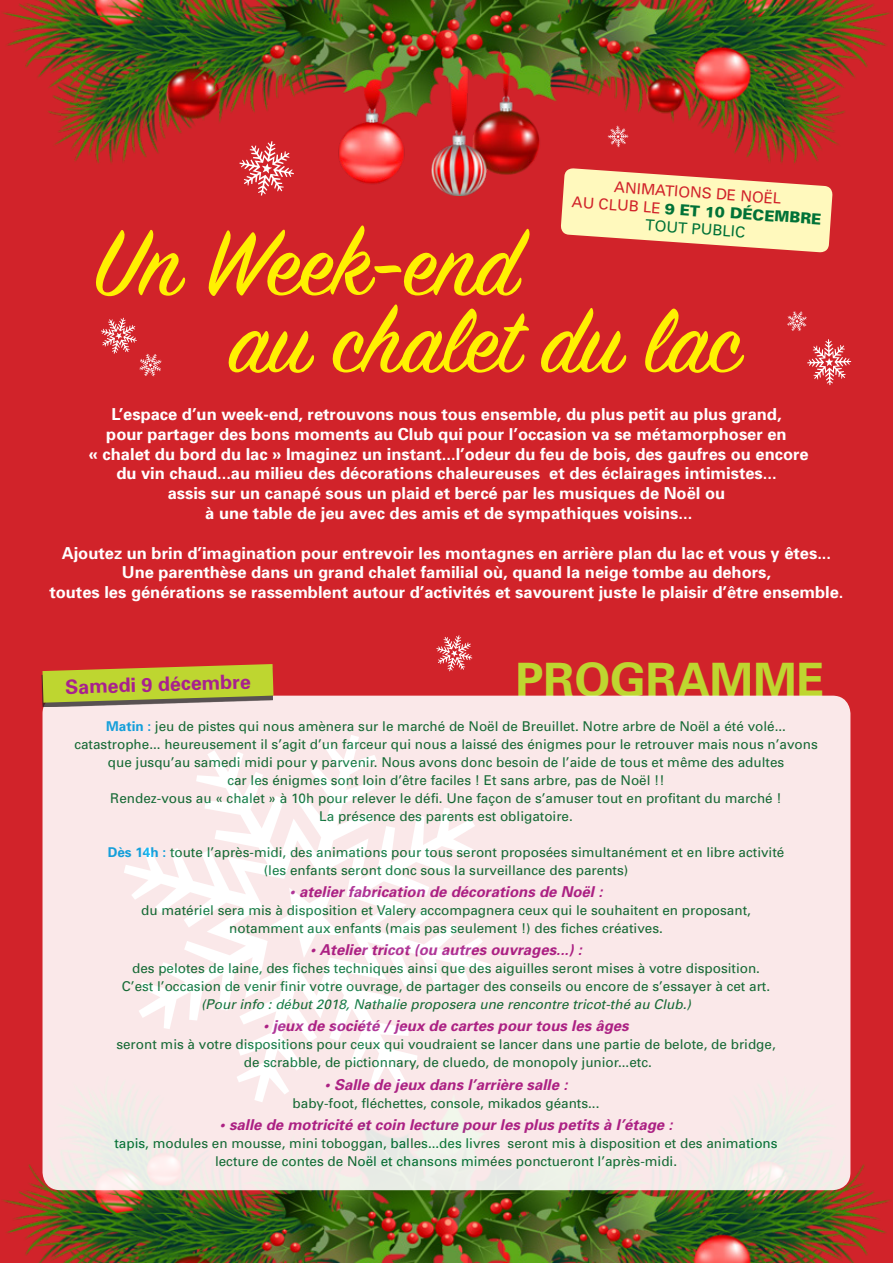
<style>
.page{position:relative;width:893px;height:1263px;background:#d1232a}
.page>*{position:absolute;margin:0;border:0;box-sizing:border-box;transform-origin:0 0}
.t1{font:103.8px "Sign Painter House Script";letter-spacing:-.005em;color:#fff101}
.t2{font:100.8px "Sign Painter House Script";color:#fff101}
.t3{font:700 46.05px "Univers";color:#bed630}
.t4{font:700 19.65px "Univers";color:#a8218e}
.t5{font:700 16.5px/19.8px "Univers";color:#fff;text-align:center}
.t6{font:15.15px/18px "Univers";color:#d1232a;text-align:center}
.t7{font:italic 700 15px "Univers";color:#a8218e}
.t8{font:13.5px/18px "Univers";color:#007237;text-align:center}
.t9{font:italic 13.5px "Univers";color:#007237}
.s1{font-weight:900;color:#007237}
.s2{color:#007237}
.s3{font-weight:700;color:#00aeef}
</style>
<div class="page">
<img style="left:2px;top:0;width:889px;height:196px">
<img style="left:2px;top:1077px;width:889px;height:186px">
<svg style="left:560px;top:168px;width:273px;height:85px"></svg>
<svg style="left:239px;top:141px;width:55px;height:55px"></svg>
<svg style="left:807px;top:339px;width:44px;height:46px"></svg>
<svg style="left:608px;top:126px;width:20px;height:21px"></svg>
<svg style="left:787px;top:311px;width:20px;height:20px"></svg>
<svg style="left:101px;top:318px;width:61px;height:58px"></svg>
<svg style="left:436px;top:635px;width:36px;height:36px"></svg>
<svg style="left:43px;top:696px;width:807px;height:494px;fill:#fae8e9"></svg>
<div style="left:42px;top:668px;width:231px;height:39px;background:#231f20;opacity:.75"></div>
<svg style="left:43px;top:664px;width:230px;height:39px"></svg>
<p class="t6" style="left:574px;top:175px;width:251px;rotate:4deg">ANIMATIONS DE NOËL<br>AU CLUB LE <span class="s1">9 ET 10 DÉCEMBRE<br></span><span class="s2">TOUT PUBLIC</span></p>
<h1 class="t1" style="left:96px;top:199px;width:424px">Un Week-end</h1>
<h2 class="t2" style="left:229px;top:279px;width:513px">au chalet du lac</h2>
<p class="t5" style="left:89px;top:404px;width:721px">L’espace d’un week-end, retrouvons nous tous ensemble, du plus petit au plus grand,<br>pour partager des bons moments au Club qui pour l’occasion va se métamorphoser en<br>« chalet du bord du lac » Imaginez un instant...l’odeur du feu de bois, des gaufres ou encore du vin chaud...au milieu des décorations chaleureuses et des éclairages intimistes...<br>assis sur un canapé sous un plaid et bercé par les musiques de Noël ou<br>à une table de jeu avec des amis et de sympathiques voisins...</p>
<p class="t5" style="left:49px;top:543px;width:796px">Ajoutez un brin d’imagination pour entrevoir les montagnes en arrière plan du lac et vous y êtes...<br>Une parenthèse dans un grand chalet familial où, quand la neige tombe au dehors,<br>toutes les générations se rassemblent autour d’activités et savourent juste le plaisir d’être ensemble.</p>
<h3 class="t4" style="left:65px;top:675px;width:187px;rotate:-2deg">Samedi 9 décembre</h3>
<h3 class="t3" style="left:515px;top:651px;width:311px">PROGRAMME</h3>
<p class="t8" style="left:74px;top:717px;width:745px"><span class="s3">Matin :</span> jeu de pistes qui nous amènera sur le marché de Noël de Breuillet. Notre arbre de Noël a été volé... catastrophe... heureusement il s’agit d’un farceur qui nous a laissé des énigmes pour le retrouver mais nous n’avons que jusqu’au samedi midi pour y parvenir. Nous avons donc besoin de l’aide de tous et même des adultes<br>car les énigmes sont loin d’être faciles ! Et sans arbre, pas de Noël !!<br>Rendez-vous au « chalet » à 10h pour relever le défi. Une façon de s’amuser tout en profitant du marché !<br>La présence des parents est obligatoire.</p>
<p class="t8" style="left:108px;top:843px;width:678px"><span class="s3">Dès 14h :</span> toute l’après-midi, des animations pour tous seront proposées simultanément et en libre activité (les enfants seront donc sous la surveillance des parents)</p>
<p class="t7" style="left:290px;top:882px;width:314px">• atelier fabrication de décorations de Noël :</p>
<p class="t8" style="left:141px;top:901px;width:611px">du matériel sera mis à disposition et Valery accompagnera ceux qui le souhaitent en proposant, notamment aux enfants (mais pas seulement !) des fiches créatives.</p>
<p class="t7" style="left:310px;top:941px;width:273px">• Atelier tricot (ou autres ouvrages...) :</p>
<p class="t8" style="left:122px;top:959px;width:650px">des pelotes de laine, des fiches techniques ainsi que des aiguilles seront mises à votre disposition.<br>C’est l’occasion de venir finir votre ouvrage, de partager des conseils ou encore de s’essayer à cet art.</p>
<p class="t9" style="left:201px;top:996px;width:491px">(Pour info : début 2018, Nathalie proposera une rencontre tricot-thé au Club.)</p>
<p class="t7" style="left:263px;top:1017px;width:367px">• jeux de société / jeux de cartes pour tous les âges</p>
<p class="t8" style="left:116px;top:1036px;width:661px">seront mis à votre dispositions pour ceux qui voudraient se lancer dans une partie de belote, de bridge, de scrabble, de pictionnary, de cluedo, de monopoly junior...etc.</p>
<p class="t7" style="left:325px;top:1075px;width:244px">• Salle de jeux dans l’arrière salle :</p>
<p class="t8" style="left:293px;top:1094px;width:308px">baby-foot, fléchettes, console, mikados géants...</p>
<p class="t7" style="left:220px;top:1115px;width:454px">• salle de motricité et coin lecture pour les plus petits à l’étage :</p>
<p class="t8" style="left:114px;top:1134px;width:665px">tapis, modules en mousse, mini toboggan, balles...des livres seront mis à disposition et des animations lecture de contes de Noël et chansons mimées ponctueront l’après-midi.</p>
</div>
